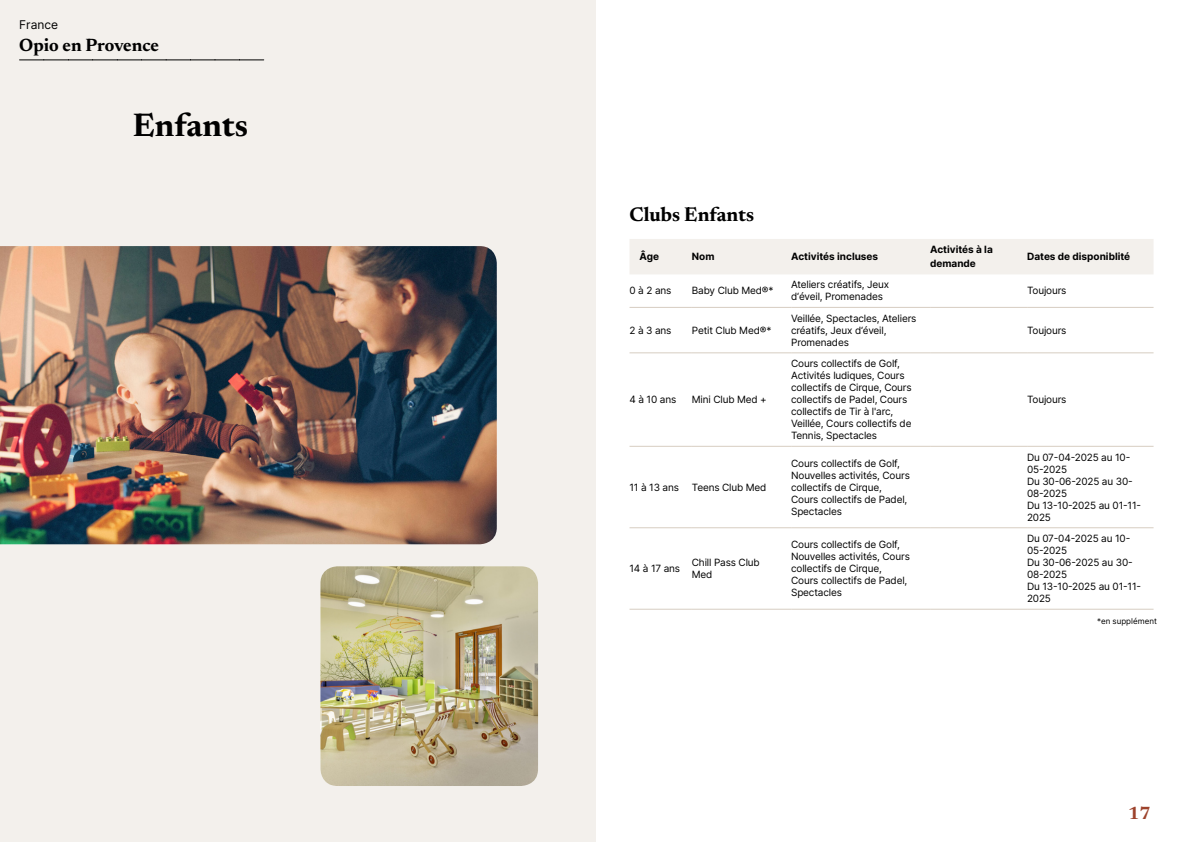
<style>
.page{position:relative;width:1191px;height:842px;background:#fff}
.page>*{position:absolute;margin:0;border:0;box-sizing:border-box;transform-origin:0 0}
.t1{font:700 33px "Newsreader 24 pt";color:#000}
.t2{font:700 20px "Newsreader 24 pt";color:#000}
.t3{font:700 18px "Newsreader 24 pt";color:#000}
.t4{font:700 18px "Newsreader 24 pt";color:#9d432c}
.t5{font:12px "Inter";color:#000}
.t6{font:10px/12px "Inter";letter-spacing:-.015em;color:#000}
.t7{font:700 10px/14px "Inter";color:#000}
.t8{font:8px "Inter";color:#000}
</style>
<div class="page">
<div style="left:0;top:0;width:595px;height:842px;background:#f3f0ec"></div>
<img style="left:0;top:246px;width:497px;height:298px">
<img style="left:320px;top:566px;width:218px;height:220px">
<svg style="left:20px;top:60px;width:244px;height:1px"></svg>
<div style="left:630px;top:239px;width:523px;height:35px;background:#f3f0ec"></div>
<hr style="left:629px;top:307px;width:63px;height:1px;background:#d7cdc1">
<hr style="left:692px;top:307px;width:99px;height:1px;background:#d7cdc1">
<hr style="left:791px;top:307px;width:139px;height:1px;background:#d7cdc1">
<hr style="left:930px;top:307px;width:97px;height:1px;background:#d7cdc1">
<hr style="left:1027px;top:307px;width:126px;height:1px;background:#d7cdc1">
<hr style="left:629px;top:352px;width:63px;height:1px;background:#d7cdc1">
<hr style="left:692px;top:352px;width:99px;height:1px;background:#d7cdc1">
<hr style="left:791px;top:352px;width:139px;height:1px;background:#d7cdc1">
<hr style="left:930px;top:352px;width:97px;height:1px;background:#d7cdc1">
<hr style="left:1027px;top:352px;width:126px;height:1px;background:#d7cdc1">
<hr style="left:629px;top:446px;width:63px;height:1px;background:#d7cdc1">
<hr style="left:692px;top:446px;width:99px;height:1px;background:#d7cdc1">
<hr style="left:791px;top:446px;width:139px;height:1px;background:#d7cdc1">
<hr style="left:930px;top:446px;width:97px;height:1px;background:#d7cdc1">
<hr style="left:1027px;top:446px;width:126px;height:1px;background:#d7cdc1">
<hr style="left:629px;top:527px;width:63px;height:1px;background:#d7cdc1">
<hr style="left:692px;top:527px;width:99px;height:1px;background:#d7cdc1">
<hr style="left:791px;top:527px;width:139px;height:1px;background:#d7cdc1">
<hr style="left:930px;top:527px;width:97px;height:1px;background:#d7cdc1">
<hr style="left:1027px;top:527px;width:126px;height:1px;background:#d7cdc1">
<hr style="left:629px;top:609px;width:63px;height:1px;background:#d7cdc1">
<hr style="left:692px;top:609px;width:99px;height:1px;background:#d7cdc1">
<hr style="left:791px;top:609px;width:139px;height:1px;background:#d7cdc1">
<hr style="left:930px;top:609px;width:97px;height:1px;background:#d7cdc1">
<hr style="left:1027px;top:609px;width:126px;height:1px;background:#d7cdc1">
<p class="t5" style="left:19px;top:15px;width:40px">France</p>
<h3 class="t3" style="left:19px;top:32px;width:141px">Opio en Provence</h3>
<h1 class="t1" style="left:133px;top:101px;width:117px">Enfants</h1>
<h2 class="t2" style="left:629px;top:200px;width:126px">Clubs Enfants</h2>
<p class="t7" style="left:639px;top:249px;width:21px">Âge</p>
<p class="t7" style="left:692px;top:249px;width:24px">Nom</p>
<p class="t7" style="left:791px;top:249px;width:88px">Activités incluses</p>
<p class="t7" style="left:930px;top:242px;width:64px">Activités à la demande</p>
<p class="t7" style="left:1027px;top:249px;width:105px">Dates de disponiblité</p>
<p class="t6" style="left:629px;top:284px;width:43px">0 à 2 ans</p>
<p class="t6" style="left:692px;top:284px;width:83px">Baby Club Med®*</p>
<p class="t6" style="left:791px;top:278px;width:100px">Ateliers créatifs, Jeux d‘éveil, Promenades</p>
<p class="t6" style="left:1027px;top:284px;width:41px">Toujours</p>
<p class="t6" style="left:629px;top:324px;width:43px">2 à 3 ans</p>
<p class="t6" style="left:692px;top:324px;width:81px">Petit Club Med®*</p>
<p class="t6" style="left:791px;top:312px;width:127px">Veillée, Spectacles, Ateliers créatifs, Jeux d‘éveil,<br>Promenades</p>
<p class="t6" style="left:1027px;top:324px;width:41px">Toujours</p>
<p class="t6" style="left:629px;top:393px;width:48px">4 à 10 ans</p>
<p class="t6" style="left:692px;top:393px;width:76px">Mini Club Med +</p>
<p class="t6" style="left:629px;top:481px;width:51px">11 à 13 ans</p>
<p class="t6" style="left:692px;top:481px;width:76px">Teens Club Med</p>
<p class="t6" style="left:629px;top:562px;width:52px">14 à 17 ans</p>
<p class="t6" style="left:692px;top:556px;width:69px">Chill Pass Club<br>Med</p>
<p class="t6" style="left:791px;top:357px;width:122px">Cours collectifs de Golf,<br>Activités ludiques, Cours collectifs de Cirque, Cours collectifs de Padel, Cours collectifs de Tir à l'arc,<br>Veillée, Cours collectifs de<br>Tennis, Spectacles</p>
<p class="t6" style="left:1027px;top:393px;width:41px">Toujours</p>
<p class="t6" style="left:791px;top:457px;width:120px">Cours collectifs de Golf,<br>Nouvelles activités, Cours collectifs de Cirque,<br>Cours collectifs de Padel,<br>Spectacles</p>
<p class="t6" style="left:1027px;top:451px;width:116px">Du 07-04-2025 au 10-<br>05-2025<br>Du 30-06-2025 au 30-<br>08-2025<br>Du 13-10-2025 au 01-11-<br>2025</p>
<p class="t6" style="left:791px;top:538px;width:120px">Cours collectifs de Golf,<br>Nouvelles activités, Cours collectifs de Cirque,<br>Cours collectifs de Padel,<br>Spectacles</p>
<p class="t6" style="left:1027px;top:532px;width:116px">Du 07-04-2025 au 10-<br>05-2025<br>Du 30-06-2025 au 30-<br>08-2025<br>Du 13-10-2025 au 01-11-<br>2025</p>
<p class="t8" style="left:1097px;top:615px;width:61px">*en supplément</p>
<h3 class="t4" style="left:1128px;top:800px;width:24px">17</h3>
</div>
